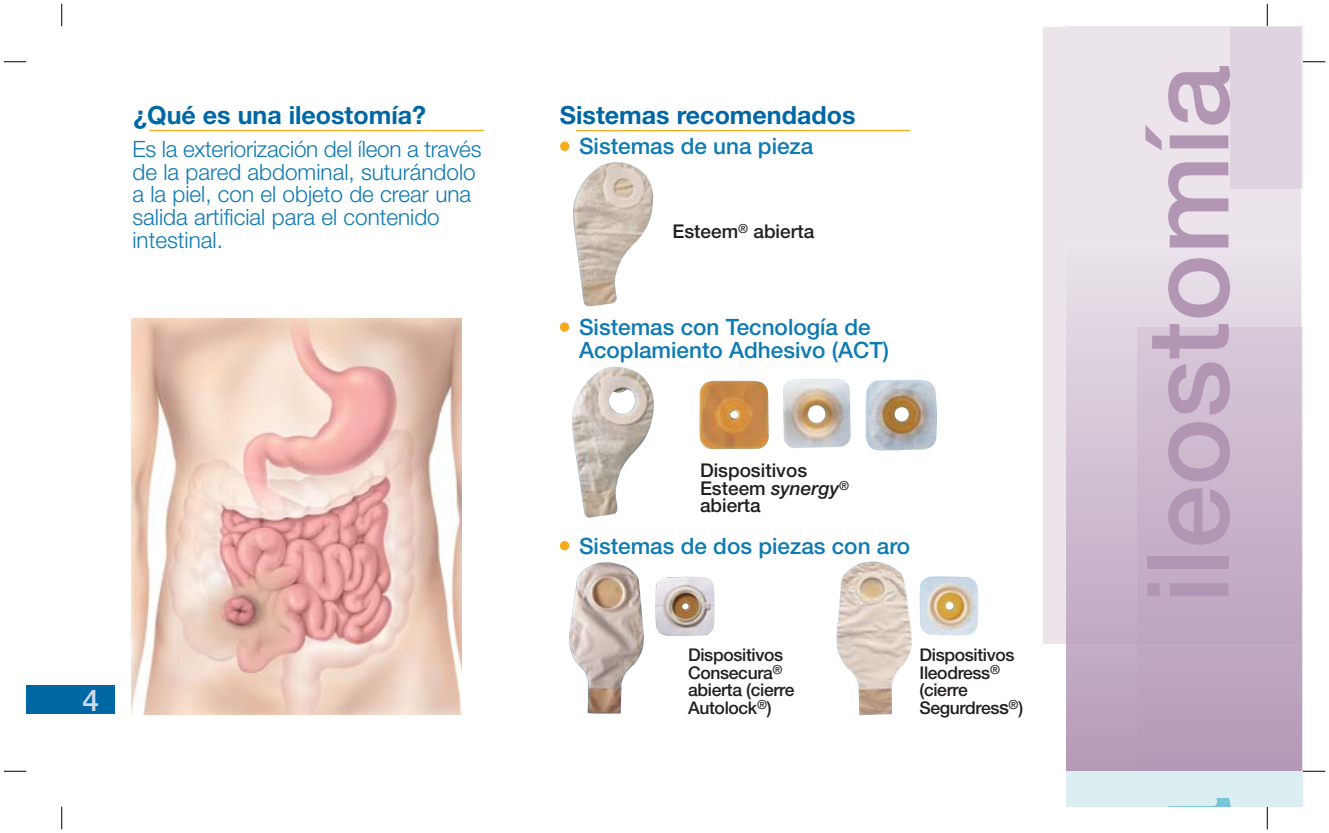
<style>
.page{position:relative;width:1329px;height:833px;background:#fff}
.page>*{position:absolute;margin:0;border:0;box-sizing:border-box;transform-origin:0 0}
.t1{font:500 30px "Helvetica Neue";color:#cddaeb}
.t2{font:700 25px "Helvetica Neue";color:#0067a5}
.t3{font:300 22.5px/22.5px "Helvetica Neue";color:#0e7ab3}
.t4{font:500 22.5px/22.5px "Helvetica Neue";color:#0e7ab3}
.t5{font:500 19px/17.5px "Helvetica Neue";color:#231f20}
.t6{font:500 17.5px/17.5px "Helvetica Neue";letter-spacing:-.02em;color:#231f20}
.s1{font-style:italic}
.s2{font-size:19px}
</style>
<div class="page">
<svg style="left:4px;top:770px;width:22px;height:1px"></svg>
<svg style="left:61px;top:806px;width:1px;height:22px"></svg>
<svg style="left:4px;top:61px;width:22px;height:1px"></svg>
<svg style="left:61px;top:4px;width:1px;height:22px"></svg>
<svg style="left:1302px;top:61px;width:22px;height:1px"></svg>
<svg style="left:1266px;top:4px;width:1px;height:22px"></svg>
<svg style="left:1302px;top:770px;width:22px;height:1px"></svg>
<svg style="left:1266px;top:806px;width:1px;height:22px"></svg>
<div style="left:26px;top:684px;width:88px;height:29px;background:#0067a5"></div>
<hr style="left:149px;top:130px;width:335px;height:1px;background:#f5ab1c">
<hr style="left:576px;top:130px;width:334px;height:1px;background:#f5ab1c">
<img style="left:699px;top:380px;width:69px;height:69px">
<img style="left:865px;top:379px;width:72px;height:72px">
<img style="left:783px;top:379px;width:67px;height:69px">
<img style="left:573px;top:162px;width:80px;height:144px">
<img style="left:572px;top:366px;width:82px;height:151px">
<img style="left:569px;top:562px;width:75px;height:151px">
<img style="left:655px;top:576px;width:59px;height:59px">
<img style="left:836px;top:561px;width:75px;height:153px">
<img style="left:919px;top:576px;width:59px;height:59px">
<div style="left:1065px;top:240px;width:235px;height:530px;background:#bba1bd"></div>
<div style="left:1042px;top:27px;width:257px;height:616px;background:#ebe4eb"></div>
<div style="left:1065px;top:240px;width:234px;height:403px;background:linear-gradient(to bottom,#eae3ea,#c0a8c2)"></div>
<div style="left:1065px;top:27px;width:234px;height:215px;background:#ebe4eb"></div>
<div style="left:1137px;top:605px;width:162px;height:38px;background:#bfa7c1"></div>
<div style="left:1137px;top:327px;width:162px;height:278px;background:linear-gradient(to bottom,#d7c8d9,#c1a9c2)"></div>
<div style="left:1229px;top:26px;width:73px;height:162px;background:#ded3df"></div>
<svg style="left:1229px;top:26px;width:71px;height:1px"></svg>
<div style="left:1065px;top:770px;width:237px;height:36px;background:#dbeef2"></div>
<svg style="left:1147px;top:583px;width:81px;height:13px"></svg>
<div style="left:1147px;top:555px;width:81px;height:13px;background:#b395b4"></div>
<svg style="left:1167px;top:422px;width:62px;height:122px;background:#bfa6c0"></svg>
<svg style="left:1151px;top:324px;width:78px;height:90px;background:#c5afc7"></svg>
<svg style="left:1167px;top:258px;width:62px;height:59px"></svg>
<svg style="left:1167px;top:162px;width:61px;height:85px"></svg>
<svg style="left:1145px;top:66px;width:84px;height:84px"></svg>
<svg style="left:1215px;top:798px;width:15px;height:8px"></svg>
<div style="left:560px;top:141px;width:9px;height:10px;background:#f5ab1c;border-radius:50%"></div>
<div style="left:560px;top:322px;width:9px;height:9px;background:#f5ab1c;border-radius:50%"></div>
<div style="left:560px;top:540px;width:9px;height:10px;background:#f5ab1c;border-radius:50%"></div>
<img style="left:132px;top:318px;width:330px;height:396px">
<p class="t2" style="left:133px;top:106px;width:294px">¿Qué es una ileostomía?</p>
<p class="t3" style="left:132px;top:140px;width:350px">Es la exteriorización del íleon a través de la pared abdominal, suturándolo a la piel, con el objeto de crear una salida artificial para el contenido intestinal.</p>
<p class="t2" style="left:560px;top:106px;width:297px">Sistemas recomendados</p>
<p class="t4" style="left:579px;top:136px;width:236px">Sistemas de una pieza</p>
<p class="t5" style="left:672px;top:224px;width:143px">Esteem<sup>®</sup> abierta</p>
<p class="t4" style="left:579px;top:318px;width:311px">Sistemas con Tecnología de<br>Acoplamiento Adhesivo (ACT)</p>
<p class="t5" style="left:700px;top:463px;width:151px">Dispositivos<br>Esteem <span class="s1">synergy</span><sup>® </sup>abierta</p>
<p class="t4" style="left:579px;top:536px;width:332px">Sistemas de dos piezas con aro</p>
<p class="t6" style="left:688px;top:647px;width:108px">Dispositivos<br>Consecura<sup>® </sup>abierta (cierre<br>Autolock<sup>®</sup>)</p>
<p class="t6" style="left:919px;top:647px;width:97px">Dispositivos<br>Ileodress<sup>® </sup>(cierre</p>
<h1 class="t1" style="left:82px;top:689px;width:18px">4</h1>
<p class="t6" style="left:919px;top:700px;width:105px">Segurdres<span class="s2">s</span><sup>®</sup>)</p>
</div>
